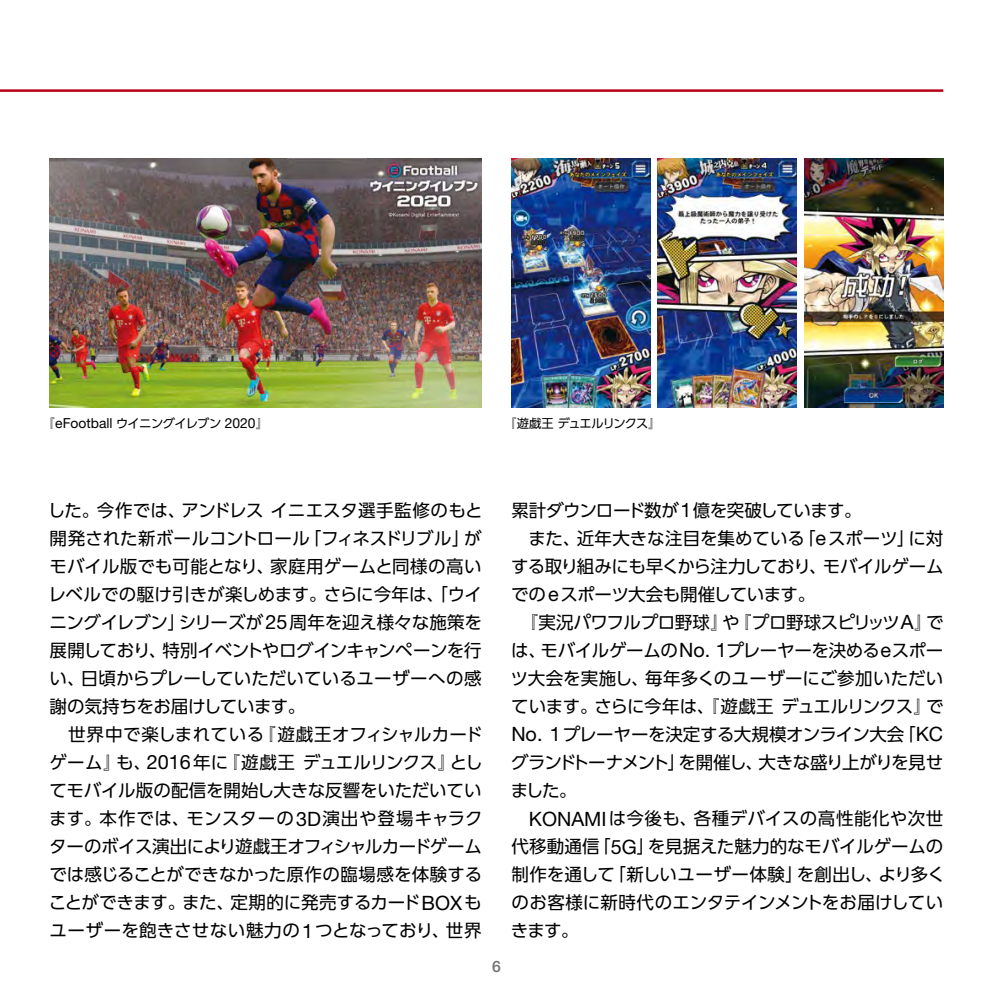
<style>
.page{position:relative;width:983px;height:993px;background:#fff}
.page>*{position:absolute;margin:0;border:0;box-sizing:border-box;transform-origin:0 0}
.t1{font:17.5px/28px "UD Shin Go Pro";letter-spacing:-.015em;color:#000}
.t2{font:500 15.75px "Helvetica Neue LT Std";color:#727171}
.t3{font:13.83px "Helvetica Neue LT Std";color:#000}
.t4{font:12.25px "UD Shin Go Pro";letter-spacing:-.08em;color:#000}
.s1{font-family:"UD Shin Go Pro";font-size:12.25px}
.s2{font-family:"Helvetica Neue LT Std";font-size:19.78px}
</style>
<div class="page">
<img style="left:50px;top:159px;width:431px;height:248px">
<img style="left:511px;top:159px;width:139px;height:248px">
<img style="left:657px;top:159px;width:139px;height:248px">
<img style="left:804px;top:159px;width:139px;height:248px">
<hr style="left:0;top:89px;width:943px;height:3px;background:#b60014">
<p class="t3" style="left:42px;top:415px;width:227px"><span class="s1">『</span>eFootball <span class="s1">ウイニングイレブン</span> 2020<span class="s1">』</span></p>
<p class="t4" style="left:504px;top:413px;width:158px">『遊戯王デュエルリンクス』</p>
<p class="t1" style="left:48px;top:495px;width:436px">した。今作では、アンドレスイニエスタ選手監修のもと開発された新ボールコントロール「フィネスドリブル」がモバイル版でも可能となり、家庭用ゲームと同様の高いレベルでの駆け引きが楽しめます。さらに今年は、「ウイニングイレブン」シリーズが<span class="s2">25</span>周年を迎え様々な施策を展開しており、特別イベントやログインキャンペーンを行い、日頃からプレーしていただいているユーザーへの感謝の気持ちをお届けしています。<br>　世界中で楽しまれている『遊戯王オフィシャルカードゲーム』も、<span class="s2">2016</span>年に『遊戯王デュエルリンクス』としてモバイル版の配信を開始し大きな反響をいただいています。本作では、モンスターの<span class="s2">3D</span>演出や登場キャラクターのボイス演出により遊戯王オフィシャルカードゲームでは感じることができなかった原作の臨場感を体験することができます。また、定期的に発売するカード<span class="s2">BOX</span>もユーザーを飽きさせない魅力の<span class="s2">1</span>つとなっており、世界</p>
<p class="t1" style="left:510px;top:495px;width:434px">累計ダウンロード数が<span class="s2">1</span>億を突破しています。<br>　また、近年大きな注目を集めている「<span class="s2">e</span>スポーツ」に対する取り組みにも早くから注力しており、モバイルゲームでの<span class="s2">e</span>スポーツ大会も開催しています。<br>　『実況パワフルプロ野球』や『プロ野球スピリッツ<span class="s2">A</span>』では、モバイルゲームの<span class="s2">No. 1</span>プレーヤーを決める<span class="s2">e</span>スポーツ大会を実施し、毎年多くのユーザーにご参加いただいています。さらに今年は、『遊戯王デュエルリンクス』で<br><span class="s2">No. 1</span>プレーヤーを決定する大規模オンライン大会「<span class="s2">KC</span>グランドトーナメント」を開催し、大きな盛り上がりを見せました。</p>
<p class="t1" style="left:511px;top:803px;width:435px;text-align:justify;text-indent:18px"><span class="s2">KONAMI</span>は今後も、各種デバイスの高性能化や次世代移動通信「<span class="s2">5G</span>」を見据えた魅力的なモバイルゲームの制作を通して「新しいユーザー体験」を創出し、より多くのお客様に新時代のエンタテインメントをお届けしていきます。</p>
<p class="t2" style="left:492px;top:956px;width:10px">6</p>
</div>
